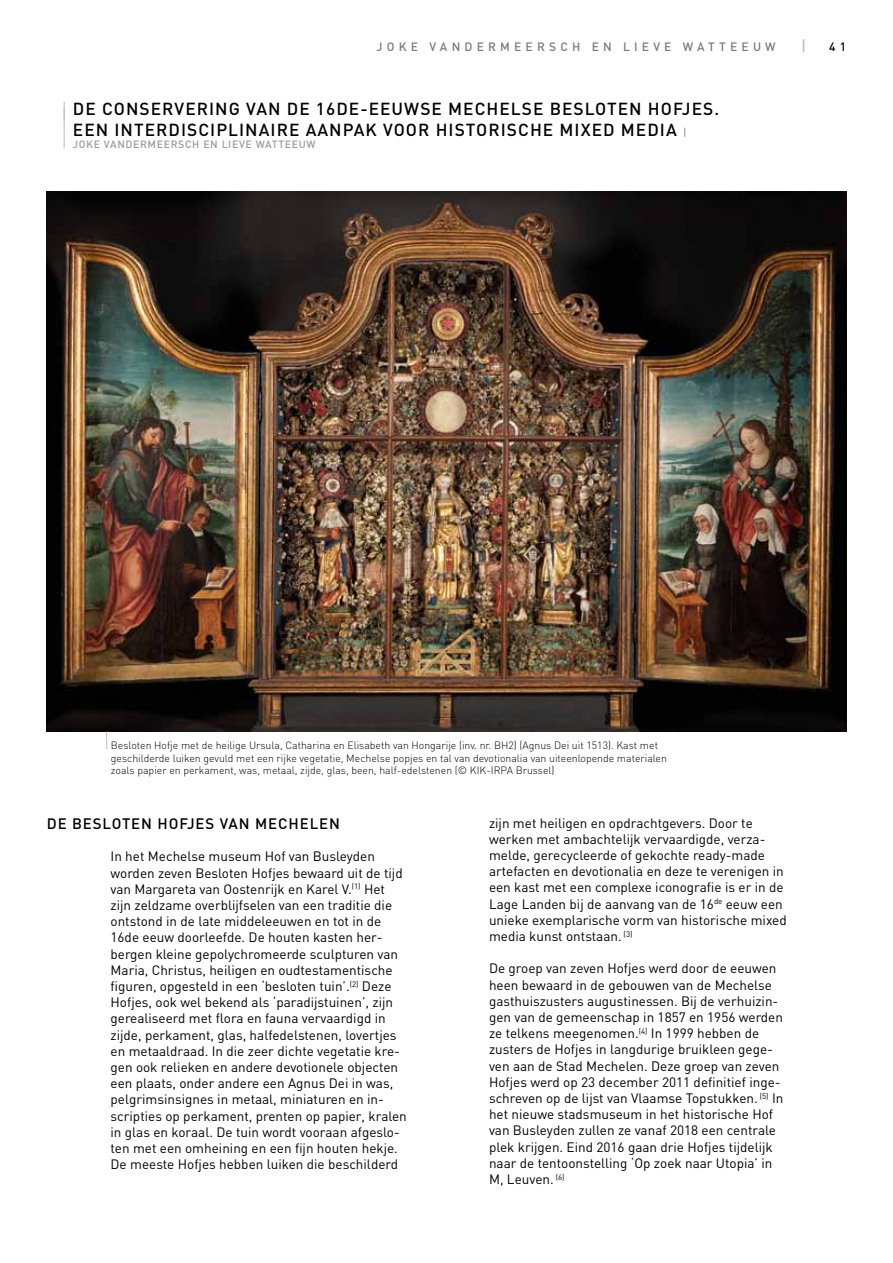
<style>
.page{position:relative;width:893px;height:1263px;background:#fff}
.page>*{position:absolute;margin:0;border:0;box-sizing:border-box;transform-origin:0 0}
.t1{font:500 17.25px/20.7px "DIN";letter-spacing:.06em;color:#000}
.t2{font:500 15px "DIN";letter-spacing:.06em;color:#000}
.t3{font:500 15px "DIN";color:#babcc1}
.t4{font:13.5px/16.2px "DIN";color:#000}
.t5{font:500 12px "DIN";letter-spacing:.35em;color:#787b80}
.t6{font:500 12px "DIN";color:#000}
.t7{font:300 10.5px/12.6px "DIN";color:#000}
.t8{font:500 10.5px "DIN";letter-spacing:.06em;color:#989ca1}
.s1{font-size:10.5px;color:#989ca1}
</style>
<div class="page">
<hr style="left:64px;top:102px;width:1px;height:46px;background:#babcc1">
<img style="left:47px;top:191px;width:799px;height:541px">
<svg style="left:106px;top:732px;width:1px;height:17px"></svg>
<p class="t5" style="left:377px;top:39px;width:401px">JOKE VANDERMEERSCH EN LIEVE WATTEEUW</p>
<p class="t3" style="left:801px;top:36px;width:7px">|</p>
<p class="t6" style="left:829px;top:39px;width:18px">4 1</p>
<p class="t1" style="left:73px;top:98px;width:648px">DE CONSERVERING VAN DE 16DE-EEUWSE MECHELSE BESLOTEN HOFJES.<br>EEN INTERDISCIPLINAIRE AANPAK VOOR HISTORISCHE MIXED MEDIA <span class="s1">|</span></p>
<p class="t8" style="left:73px;top:138px;width:244px">JOKE VANDERMEERSCH EN LIEVE WATTEEUW</p>
<p class="t7" style="left:111px;top:739px;width:558px">Besloten Hofje met de heilige Ursula, Catharina en Elisabeth van Hongarije (inv. nr. BH2) (Agnus Dei uit 1513). Kast met geschilderde luiken gevuld met een rijke vegetatie, Mechelse popjes en tal van devotionalia van uiteenlopende materialen zoals papier en perkament, was, metaal, zijde, glas, been, half-edelstenen (© KIK-IRPA Brussel)</p>
<p class="t2" style="left:47px;top:814px;width:295px">DE BESLOTEN HOFJES VAN MECHELEN</p>
<p class="t4" style="left:111px;top:848px;width:298px">In het Mechelse museum Hof van Busleyden worden zeven Besloten Hofjes bewaard uit de tijd van Margareta van Oostenrijk en Karel V.<sup>(1)</sup> Het zijn zeldzame overblijfselen van een traditie die ontstond in de late middeleeuwen en tot in de 16de eeuw doorleefde. De houten kasten her&shy;bergen kleine gepolychromeerde sculpturen van Maria, Christus, heiligen en oudtestamentische figuren, opgesteld in een ‘besloten tuin’.<sup>(2)</sup> Deze Hofjes, ook wel bekend als ‘paradijstuinen’, zijn gerealiseerd met flora en fauna vervaardigd in zijde, perkament, glas, halfedelstenen, lovertjes en metaaldraad. In die zeer dichte vegetatie kre&shy;gen ook relieken en andere devotionele objecten een plaats, onder andere een Agnus Dei in was, pelgrimsinsignes in metaal, miniaturen en in&shy;scripties op perkament, prenten op papier, kralen in glas en koraal. De tuin wordt vooraan afgeslo&shy;ten met een omheining en een fijn houten hekje.<br>De meeste Hofjes hebben luiken die beschilderd</p>
<p class="t4" style="left:489px;top:814px;width:299px">zijn met heiligen en opdrachtgevers. Door te werken met ambachtelijk vervaardigde, verza&shy;melde, gerecycleerde of gekochte ready-made artefacten en devotionalia en deze te verenigen in een kast met een complexe iconografie is er in de Lage Landen bij de aanvang van de 16<sup>de</sup> eeuw een unieke exemplarische vorm van historische mixed media kunst ontstaan. <sup>(3)</sup></p>
<p class="t4" style="left:489px;top:960px;width:296px">De groep van zeven Hofjes werd door de eeuwen heen bewaard in de gebouwen van de Mechelse gasthuiszusters augustinessen. Bij de verhuizin&shy;gen van de gemeenschap in 1857 en 1956 werden ze telkens meegenomen.<sup>(4)</sup> In 1999 hebben de zusters de Hofjes in langdurige bruikleen gege&shy;ven aan de Stad Mechelen. Deze groep van zeven Hofjes werd op 23 december 2011 definitief inge&shy;schreven op de lijst van Vlaamse Topstukken. <sup>(5)</sup> In het nieuwe stadsmuseum in het historische Hof van Busleyden zullen ze vanaf 2018 een centrale plek krijgen. Eind 2016 gaan drie Hofjes tijdelijk naar de tentoonstelling ‘Op zoek naar Utopia’ in M, Leuven. <sup>(6)</sup></p>
</div>
